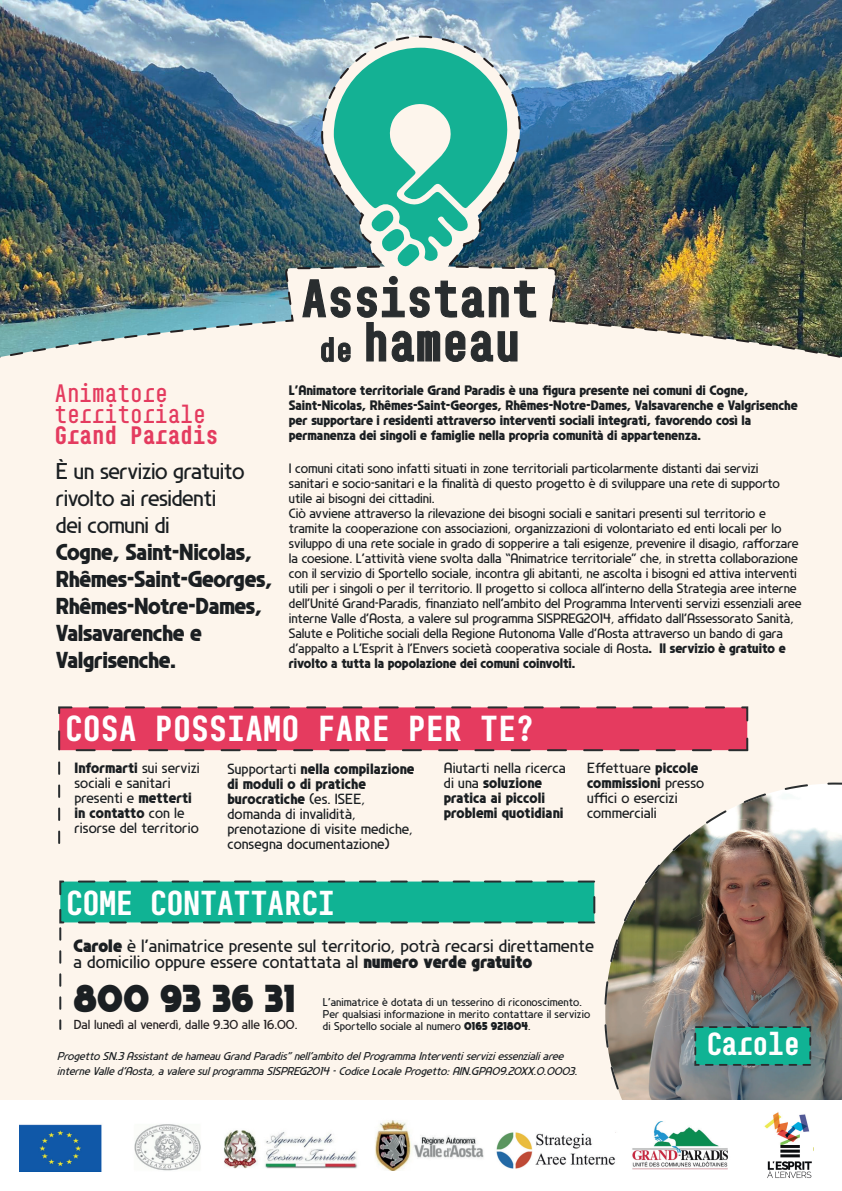
<style>
.page{position:relative;width:842px;height:1191px;background:#fff}
.page>*{position:absolute;margin:0;border:0;box-sizing:border-box;transform-origin:0 0}
.t1{font:34px "CC Regeneration Variable";letter-spacing:.005em;color:#1b1f22}
.t2{font:700 32.8px "BC Sklonar";color:#fff}
.t3{font:700 31.4px "BC Sklonar";letter-spacing:-.015em;color:#fff}
.t4{font:700 29px "BC Sklonar";letter-spacing:-.015em;color:#fff}
.t5{font:500 22.9px/21.1px "BC Sklonar";color:#e43b5f}
.t6{font:700 22.9px "BC Sklonar";color:#e43b5f}
.t7{font:20.2px/26.9px "CC Regeneration Variable";letter-spacing:-.02em;color:#1b1f22}
.t8{font:15.7px/16px "CC Regeneration Variable";letter-spacing:.005em;color:#1b1f22}
.t9{font:13px/15px "CC Regeneration Variable";letter-spacing:.005em;color:#1b1f22}
.t10{font:12px/15px "CC Regeneration Variable";letter-spacing:-.005em;color:#1b1f22}
.t11{font:11.5px "CC Regeneration Variable";color:#231f20}
.t12{font:10px/15px "CC Regeneration Variable";color:#1b1f22}
</style>
<div class="page">
<img style="left:0;top:0;width:842px;height:35px">
<img style="left:0;top:35px;width:842px;height:1065px">
<svg style="left:334px;top:48px;width:176px;height:219px;background:#5ab6a6"></svg>
<img style="left:604px;top:782px;width:238px;height:318px">
<div style="left:694px;top:1026px;width:117px;height:39px;background:#10b394;border:2px dashed #292d2f"></div>
<div style="left:58px;top:706px;width:690px;height:45px;background:#e53b5f;border:2px dashed #292d2f"></div>
<svg style="left:58px;top:762px;width:2px;height:86px"></svg>
<div style="left:59px;top:880px;width:536px;height:43px;background:#10b394;border:2px dashed #292d2f"></div>
<svg style="left:59px;top:928px;width:2px;height:101px"></svg>
<img style="left:375px;top:1120px;width:353px;height:51px">
<img style="left:19px;top:1124px;width:182px;height:47px">
<img style="left:224px;top:1130px;width:134px;height:39px">
<img style="left:764px;top:1112px;width:48px;height:66px">
<svg style="left:302px;top:275px;width:235px;height:87px;background:#ada9a5"></svg>
<h3 class="t5" style="left:54px;top:383px;width:153px">Animatore territoriale</h3>
<h3 class="t6" style="left:54px;top:421px;width:165px">Grand Paradis</h3>
<h3 class="t7" style="left:56px;top:456px;width:218px">È un servizio gratuito rivolto ai residenti<br>dei comuni di<br>Cogne, Saint-Nicolas,<br>Rhêmes-Saint-Georges,<br>Rhêmes-Notre-Dames,<br>Valsavarenche e<br>Valgrisenche.</h3>
<p class="t10" style="left:289px;top:381px;width:510px">L’Animatore territoriale Grand Paradis è una figura presente nei comuni di Cogne, Saint-Nicolas, Rhêmes-Saint-Georges, Rhêmes-Notre-Dames, Valsavarenche e Valgrisenche per supportare i residenti attraverso interventi sociali integrati, favorendo così la permanenza dei singoli e famiglie nella propria comunità di appartenenza.</p>
<p class="t10" style="left:289px;top:459px;width:514px">I comuni citati sono infatti situati in zone territoriali particolarmente distanti dai servizi<br>sanitari e socio-sanitari e la finalità di questo progetto è di sviluppare una rete di supporto utile ai bisogni dei cittadini.<br>Ciò avviene attraverso la rilevazione dei bisogni sociali e sanitari presenti sul territorio e tramite la cooperazione con associazioni, organizzazioni di volontariato ed enti locali per lo sviluppo di una rete sociale in grado di sopperire a tali esigenze, prevenire il disagio, rafforzare la coesione. L’attività viene svolta dalla “Animatrice territoriale” che, in stretta collaborazione con il servizio di Sportello sociale, incontra gli abitanti, ne ascolta i bisogni ed attiva interventi utili per i singoli o per il territorio. Il progetto si colloca all’interno della Strategia aree interne dell’Unité Grand-Paradis, finanziato nell’ambito del Programma Interventi servizi essenziali aree interne Valle d’Aosta, a valere sul programma SISPREG2014, affidato dall’Assessorato Sanità, Salute e Politiche sociali della Regione Autonoma Valle d’Aosta attraverso un bando di gara d’appalto a L’Esprit à l’Envers società cooperativa sociale di Aosta. Il servizio è gratuito e rivolto a tutta la popolazione dei comuni coinvolti.</p>
<h2 class="t2" style="left:65px;top:708px;width:471px">COSA POSSIAMO FARE PER TE?</h2>
<p class="t9" style="left:75px;top:758px;width:127px">Informarti sui servizi sociali e sanitari presenti e metterti in contatto con le risorse del territorio</p>
<p class="t9" style="left:227px;top:759px;width:188px">Supportarti nella compilazione di moduli o di pratiche burocratiche (es. ISEE, domanda di invalidità, prenotazione di visite mediche, consegna documentazione)</p>
<h3 class="t3" style="left:66px;top:883px;width:271px">COME CONTATTARCI</h3>
<p class="t9" style="left:444px;top:758px;width:123px">Aiutarti nella ricerca di una soluzione pratica ai piccoli problemi quotidiani</p>
<p class="t9" style="left:587px;top:758px;width:119px">Effettuare piccole commissioni presso uffici o esercizi commerciali</p>
<h3 class="t8" style="left:74px;top:935px;width:522px">Carole è l’animatrice presente sul territorio, potrà recarsi direttamente a domicilio oppure essere contattata al numero verde gratuito</h3>
<h1 class="t1" style="left:74px;top:970px;width:223px">800 93 36 31</h1>
<p class="t12" style="left:58px;top:1047px;width:521px">Progetto SN.3 Assistant de hameau Grand Paradis” nell’ambito del Programma Interventi servizi essenziali aree interne Valle d’Aosta, a valere sul programma SISPREG2014 - Codice Locale Progetto: AIN.GPA09.20XX.0.0003.</p>
<p class="t12" style="left:323px;top:995px;width:269px;line-height:12px">L’animatrice è dotata di un tesserino di riconoscimento.<br>Per qualsiasi informazione in merito contattare il servizio</p>
<p class="t11" style="left:74px;top:1014px;width:225px">Dal lunedì al venerdì, dalle 9.30 alle 16.00.</p>
<p class="t12" style="left:323px;top:1017px;width:209px">di Sportello sociale al numero 0165 921804.</p>
<h3 class="t4" style="left:706px;top:1026px;width:95px">Carole</h3>
</div>
